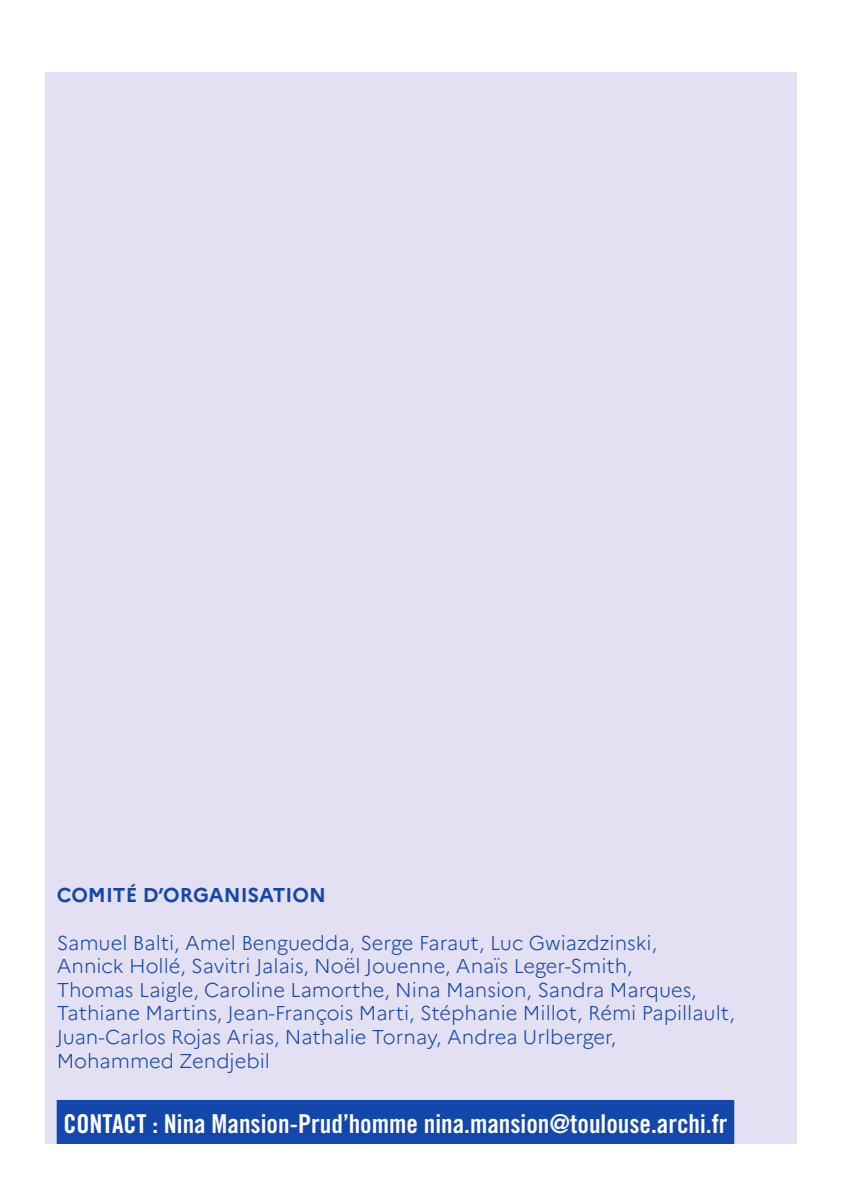
<style>
.page{position:relative;width:842px;height:1191px;background:#fff}
.page>*{position:absolute;margin:0;border:0;box-sizing:border-box;transform-origin:0 0}
.Intertitre{font:26px "Trade Gothic Bold Cond Twenty";color:#fff}
.Introduction{font:300 20px/23.6px "Marianne";color:#1447ac}
.Introduction-2{font:700 20px "Marianne";color:#1447ac}
</style>
<div class="page">
<div style="left:45px;top:72px;width:752px;height:1071px;background:#e4e0f3"></div>
<div style="left:57px;top:1100px;width:677px;height:44px;background:#1447ac"></div>
<p class="Introduction-2" style="left:57px;top:883px;width:271px">COMITÉ D’ORGANISATION</p>
<p class="Introduction" style="left:57px;top:930px;width:680px">Samuel Balti, Amel Benguedda, Serge Faraut, Luc Gwiazdzinski,<br>Annick Hollé, Savitri Jalais, Noël Jouenne, Anaïs Leger-Smith,<br>Thomas Laigle, Caroline Lamorthe, Nina Mansion, Sandra Marques, Tathiane Martins, Jean-François Marti, Stéphanie Millot, Rémi Papillault, Juan-Carlos Rojas Arias, Nathalie Tornay, Andrea Urlberger, Mohammed Zendjebil</p>
<p class="Intertitre" style="left:63px;top:1107px;width:666px">CONTACT : Nina Mansion-Prud’homme nina.mansion@toulouse.archi.fr</p>
</div>
